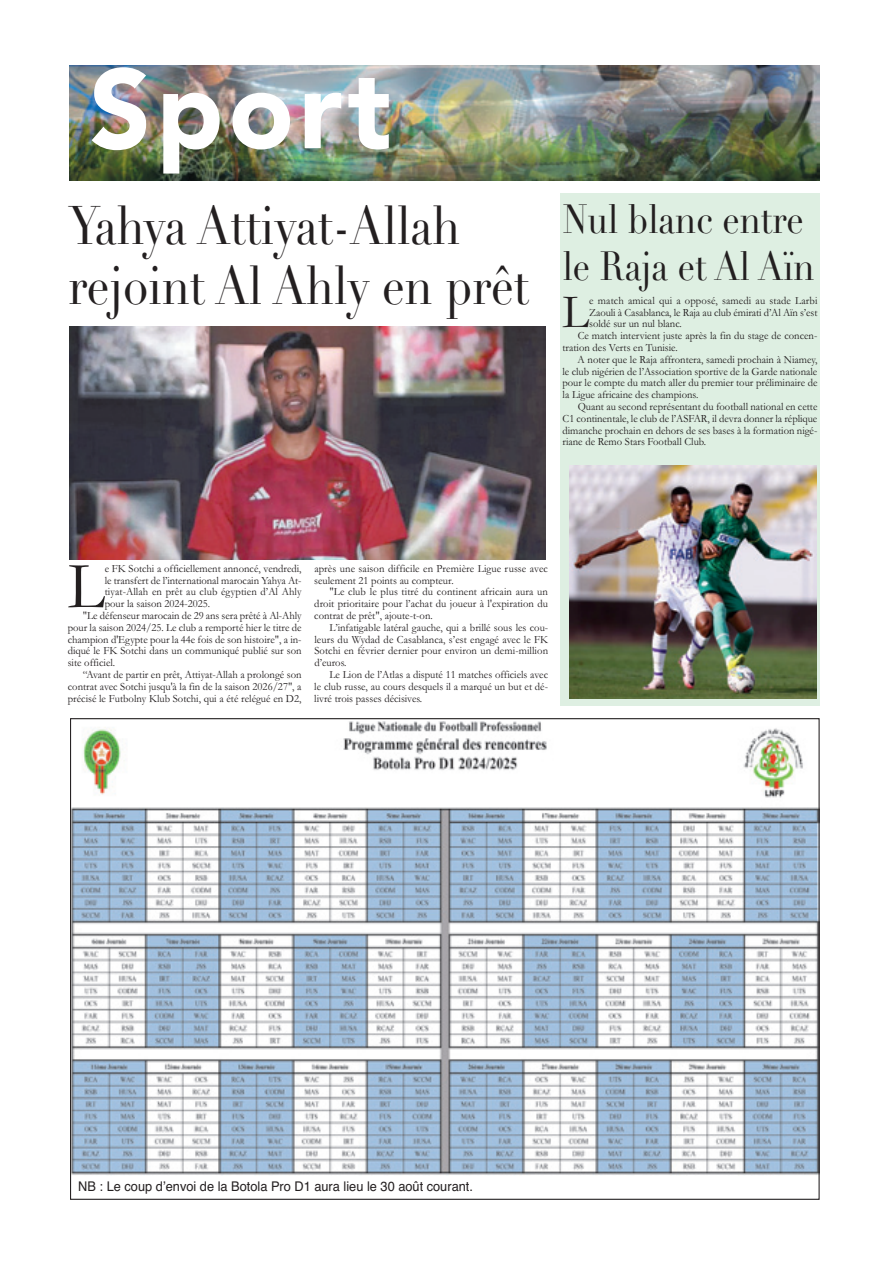
<style>
.page{position:relative;width:893px;height:1263px;background:#fff}
.page>*{position:absolute;margin:0;border:0;box-sizing:border-box;transform-origin:0 0}
.t1{font:900 111.45px "Avenir";color:#fff;scale:.96 1}
.t2{font:67.35px "Garamond";color:#231f20;scale:.96 1}
.t3{font:53.4px/60.2px "Didot";color:#231f20;scale:.85 1}
.t4{font:48.6px "Garamond";color:#231f20;scale:.96 1}
.t5{font:40.05px/46.8px "Didot";color:#231f20;scale:.86 1}
.t6{font:13.35px "Helvetica";color:#231f20;scale:.96 1}
.t7{font:11.1px/11.9px "Garamond";color:#231f20;scale:.96 1}
</style>
<div class="page">
<img style="left:70px;top:66px;width:750px;height:115px">
<div style="left:560px;top:193px;width:260px;height:512px;background:#deefe2"></div>
<img style="left:70px;top:326px;width:475px;height:234px">
<img style="left:570px;top:465px;width:246px;height:234px">
<img style="left:72px;top:721px;width:746px;height:454px">
<p class="t1" style="left:90px;top:14px;width:316px">Sport</p>
<p class="t3" style="left:68px;top:196px;width:544px">Yahya Attiyat-Allah rejoint Al Ahly en prêt</p>
<p class="t5" style="left:563px;top:197px;width:295px">Nul blanc entre le Raja et Al Aïn</p>
<p class="t7" style="left:589px;top:294px;width:239px">e match amical qui a opposé, samedi au stade Larbi</p>
<p class="t4" style="left:563px;top:283px;width:29px">L</p>
<p class="t7" style="left:589px;top:306px;width:239px">Zaouli à Casablanca, le Raja au club émirati ’d Al Aïn ’s est soldé sur un nul blanc.</p>
<p class="t7" style="left:562px;top:341px;width:122px">tration des Verts en Tunisie.</p>
<p class="t7" style="left:578px;top:324px;width:251px;line-height:23.5px">Ce match intervient juste après la fin du stage de concen-<br>A noter que le Raja affrontera, samedi prochain à Niamey,</p>
<p class="t7" style="left:562px;top:365px;width:267px">le club nigérien de ’l Association sportive de la Garde nationale</p>
<p class="t7" style="left:562px;top:377px;width:267px">pour le compte du match aller du premier tour préliminaire de</p>
<p class="t7" style="left:563px;top:389px;width:143px">la Ligue africaine des champions.</p>
<p class="t7" style="left:578px;top:400px;width:251px">Quant au second représentant du football national en cette</p>
<p class="t7" style="left:563px;top:412px;width:267px">C1 continentale, le club de ’l ASFAR, il devra donner la réplique</p>
<p class="t7" style="left:562px;top:436px;width:151px">riane de Remo Stars Football Club.</p>
<p class="t7" style="left:562px;top:424px;width:267px">dimanche prochain en dehors de ses bases à la formation nigé-</p>
<p class="t7" style="left:105px;top:562px;width:207px">e FK Sotchi a officiellement annoncé, vendredi,</p>
<p class="t2" style="left:68px;top:546px;width:40px">L</p>
<p class="t7" style="left:105px;top:568px;width:207px;line-height:23.5px">le transfert de ’l international marocain Yahya At&shy;pour la saison 2024-2025.</p>
<p class="t7" style="left:68px;top:609px;width:245px;text-align:right">"Le défenseur marocain de 29 ans sera prêté à Al-Ahly pour la saison 2024/25. Le club a remporté hier le titre de</p>
<p class="t7" style="left:68px;top:645px;width:245px">diqué le FK Sotchi dans un communiqué publié sur son</p>
<p class="t7" style="left:105px;top:586px;width:207px">tiyat-Allah en prêt au club égyptien ’d Al Ahly</p>
<p class="t7" style="left:68px;top:627px;width:245px;line-height:23.5px">champion 'd Egypte pour la 44e fois de son histoire a," in&shy;site officiel.</p>
<p class="t7" style="left:68px;top:668px;width:245px;text-align:justify;text-indent:15px">“Avant de partir en prêt, Attiyat-Allah a prolongé son contrat avec Sotchi jusqu à' la fin de la saison 2026/27 a," précisé le Futbolny Klub Sotchi, qui a été relégué en D2,</p>
<p class="t7" style="left:314px;top:562px;width:245px">après une saison difficile en Première Ligue russe avec</p>
<p class="t7" style="left:314px;top:574px;width:147px">seulement 21 points au compteur.</p>
<p class="t7" style="left:329px;top:586px;width:229px">"Le club le plus titré du continent africain aura un</p>
<p class="t7" style="left:314px;top:598px;width:245px">droit prioritaire pour ’l achat du joueur à 'l expiration du</p>
<p class="t7" style="left:314px;top:609px;width:125px">contrat de prêt ," ajoute -t- on.</p>
<p class="t7" style="left:314px;top:633px;width:245px">leurs du Wydad de Casablanca ’ s, est engagé avec le FK</p>
<p class="t7" style="left:314px;top:615px;width:245px;line-height:23.5px;text-align:right">’L infatigable latéral gauche, qui a brillé sous les cou-<br>Sotchi en février dernier pour environ un demi-million</p>
<p class="t7" style="left:329px;top:657px;width:229px;text-indent:-15px">’d euros.<br>Le Lion de ’l Atlas a disputé 11 matches officiels avec</p>
<p class="t7" style="left:314px;top:692px;width:114px">livré trois passes décisives.</p>
<p class="t7" style="left:314px;top:680px;width:245px">le club russe, au cours desquels il a marqué un but et dé-</p>
<p class="t6" style="left:78px;top:1176px;width:413px">NB : Le coup ’d envoi de la Botola Pro D1 aura lieu le 30 août courant.</p>
</div>
